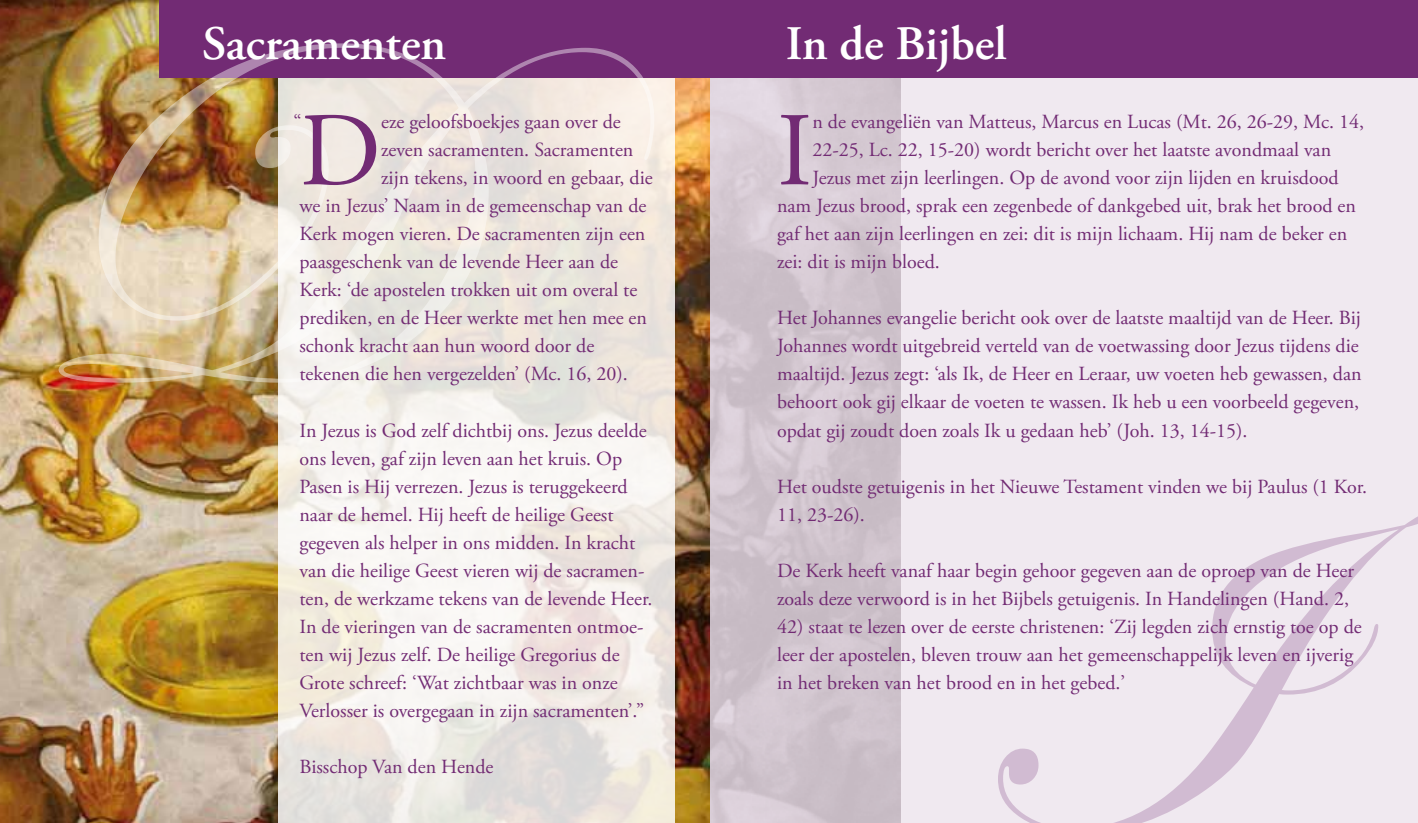
<style>
.page{position:relative;width:1418px;height:823px;background:#fff}
.page>*{position:absolute;margin:0;border:0;box-sizing:border-box;transform-origin:0 0}
.t1{font:500px "Edwardian Script ITC";color:#722b74}
.t2{font:500px "Edwardian Script ITC";color:#fff}
.t3{font:104.4px "Adobe Garamond";color:#722b74}
.t4{font:104.4px "Adobe Garamond Pro";color:#722b74}
.t5{font:600 48px "Adobe Garamond Pro";color:#fff}
.t6{font:20px/28px "Adobe Garamond Pro";color:#722b74}
.t7{font:20px "Adobe Garamond";color:#722b74}
</style>
<div class="page">
<div style="left:709px;top:0;width:708px;height:822px;background:#f0e9f0"></div>
<img style="left:0;top:0;width:900px;height:822px">
<svg style="left:278px;top:77px;width:396px;height:745px"></svg>
<div style="left:159px;top:0;width:1258px;height:77px;background:#722b74"></div>
<h3 class="t5" style="left:785px;top:16px;width:223px">In de Bijbel</h3>
<h3 class="t5" style="left:202px;top:16px;width:246px">Sacramenten</h3>
<h1 class="t2" style="left:27px;top:-55px;width:425px">D</h1>
<p class="t6" style="left:293px;top:108px;width:10px">“</p>
<h2 class="t3" style="left:777px;top:95px;width:37px">I</h2>
<p class="t7" style="left:812px;top:111px;width:553px">n de evangeliën van Matteus, Marcus en Lucas (Mt. 26, 26-29, Mc. 14,</p>
<h2 class="t4" style="left:299px;top:88px;width:83px">D</h2>
<p class="t6" style="left:381px;top:108px;width:241px">eze geloofsboekjes gaan over de</p>
<p class="t7" style="left:812px;top:139px;width:520px">22-25, Lc. 22, 15-20) wordt bericht over het laatste avondmaal van</p>
<p class="t7" style="left:812px;top:167px;width:528px">Jezus met zijn leerlingen. Op de avond voor zijn lijden en kruisdood</p>
<p class="t7" style="left:777px;top:195px;width:580px">nam Jezus brood, sprak een zegenbede of dankgebed uit, brak het brood en</p>
<p class="t7" style="left:777px;top:223px;width:571px">gaf het aan zijn leerlingen en zei: dit is mijn lichaam. Hij nam de beker en</p>
<p class="t7" style="left:777px;top:251px;width:164px">zei: dit is mijn bloed.</p>
<p class="t6" style="left:777px;top:304px;width:586px">Het Johannes evangelie bericht ook over de laatste maaltijd van de Heer. Bij Johannes wordt uitgebreid verteld van de voetwassing door Jezus tijdens die maaltijd. Jezus zegt: ‘als Ik, de Heer en Leraar, uw voeten heb gewassen, dan behoort ook gij elkaar de voeten te wassen. Ik heb u een voorbeeld gegeven, opdat gij zoudt doen zoals Ik u gedaan heb’ (Joh. 13, 14-15).</p>
<p class="t6" style="left:777px;top:472px;width:591px">Het oudste getuigenis in het Nieuwe Testament vinden we bij Paulus (1 Kor.<br>11, 23-26).</p>
<p class="t6" style="left:777px;top:556px;width:578px">De Kerk heeft vanaf haar begin gehoor gegeven aan de oproep van de Heer zoals deze verwoord is in het Bijbels getuigenis. In Handelingen (Hand. 2,</p>
<p class="t6" style="left:777px;top:612px;width:586px">42) staat te lezen over de eerste christenen: ‘Zij legden zich ernstig toe op de leer der apostelen, bleven trouw aan het gemeenschappelijk leven en ijverig in het breken van het brood en in het gebed.’</p>
<p class="t6" style="left:381px;top:136px;width:254px">zeven sacramenten. Sacramenten</p>
<p class="t6" style="left:381px;top:164px;width:273px">zijn tekens, in woord en gebaar, die</p>
<p class="t6" style="left:299px;top:192px;width:348px">we in Jezus’ Naam in de gemeenschap van de</p>
<p class="t6" style="left:299px;top:220px;width:347px">Kerk mogen vieren. De sacramenten zijn een</p>
<p class="t6" style="left:299px;top:248px;width:320px">paasgeschenk van de levende Heer aan de</p>
<p class="t6" style="left:299px;top:276px;width:339px">Kerk: ‘de apostelen trokken uit om overal te</p>
<p class="t6" style="left:299px;top:304px;width:349px">prediken, en de Heer werkte met hen mee en</p>
<p class="t6" style="left:299px;top:332px;width:296px">schonk kracht aan hun woord door de</p>
<p class="t6" style="left:299px;top:360px;width:330px">tekenen die hen vergezelden’ (Mc. 16, 20).</p>
<p class="t6" style="left:299px;top:416px;width:354px">In Jezus is God zelf dichtbij ons. Jezus deelde ons leven, gaf zijn leven aan het kruis. Op Pasen is Hij verrezen. Jezus is teruggekeerd naar de hemel. Hij heeft de heilige Geest gegeven als helper in ons midden. In kracht van die heilige Geest vieren wij de sacramen&shy;ten, de werkzame tekens van de levende Heer.<br>In de vieringen van de sacramenten ontmoe&shy;ten wij Jezus zelf. De heilige Gregorius de Grote schreef: ‘Wat zichtbaar was in onze Verlosser is overgegaan in zijn sacramenten’.”</p>
<p class="t6" style="left:299px;top:752px;width:195px">Bisschop Van den Hende</p>
<h1 class="t1" style="left:963px;top:395px;width:320px">I</h1>
</div>
